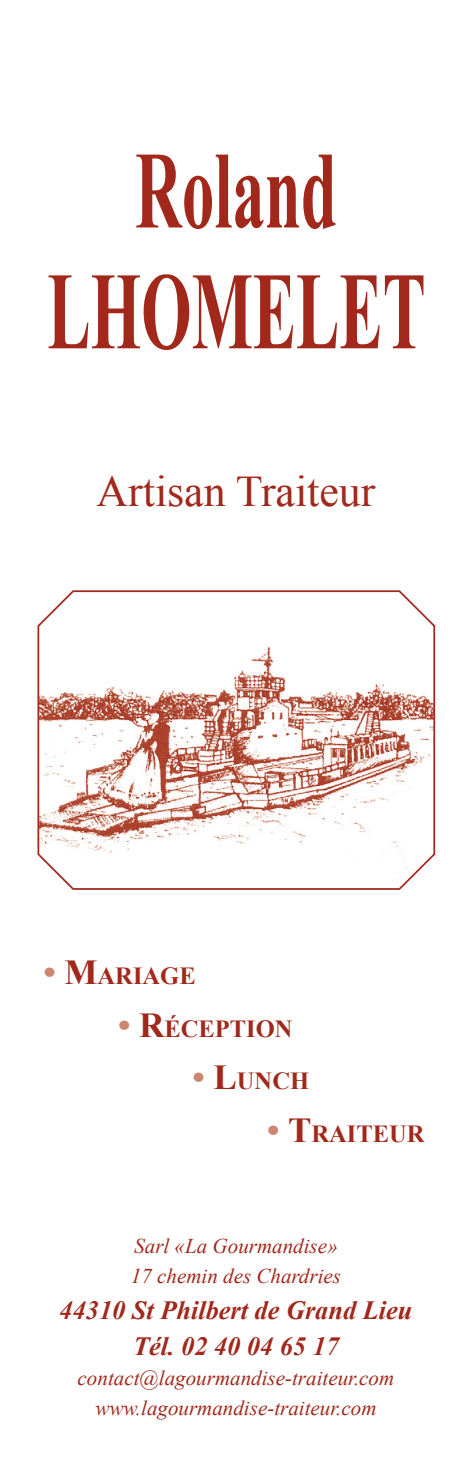
<style>
.page{position:relative;width:472px;height:1474px;background:#fff}
.page>*{position:absolute;margin:0;border:0;box-sizing:border-box;transform-origin:0 0}
.t1{font:700 110.08px/120.8px "Times New Roman";color:#a1281b;text-align:center;scale:.59 1}
.t2{font:43.75px "Times New Roman";color:#a1281b}
.t3{font:italic 700 26.25px/36.1px "Times New Roman";color:#a1281b;text-align:center}
.t4{font:700 24.5px "Times New Roman";color:#a1281b}
.t5{font:italic 21px/29.8px "Times New Roman";color:#a1281b}
.s1{font-size:35px;color:#cc8670}
.s2{font-size:35px}
</style>
<div class="page">
<svg style="left:37px;top:590px;width:398px;height:300px"></svg>
<h1 class="t1" style="left:47px;top:127px;width:642px">Roland<br>LHOMELET</h1>
<h2 class="t2" style="left:96px;top:462px;width:280px">Artisan Traiteur</h2>
<p class="t4" style="left:43px;top:958px;width:154px"><span class="s1">•</span> <span class="s2">M</span>ARIAGE</p>
<p class="t4" style="left:118px;top:1011px;width:176px"><span class="s1">•</span> <span class="s2">R</span>ÉCEPTION</p>
<p class="t4" style="left:192px;top:1063px;width:118px"><span class="s1">•</span> <span class="s2">L</span>UNCH</p>
<p class="t4" style="left:267px;top:1116px;width:159px"><span class="s1">•</span> <span class="s2">T</span>RAITEUR</p>
<p class="t5" style="left:131px;top:1230px;width:211px">Sarl «La Gourmandise»<br>17 chemin des Chardries</p>
<p class="t3" style="left:60px;top:1291px;width:354px">44310 St Philbert de Grand Lieu<br>Tél. 02 40 04 65 17</p>
<p class="t5" style="left:78px;top:1362px;width:318px;text-align:center">contact@lagourmandise-traiteur.com www.lagourmandise-traiteur.com</p>
</div>
